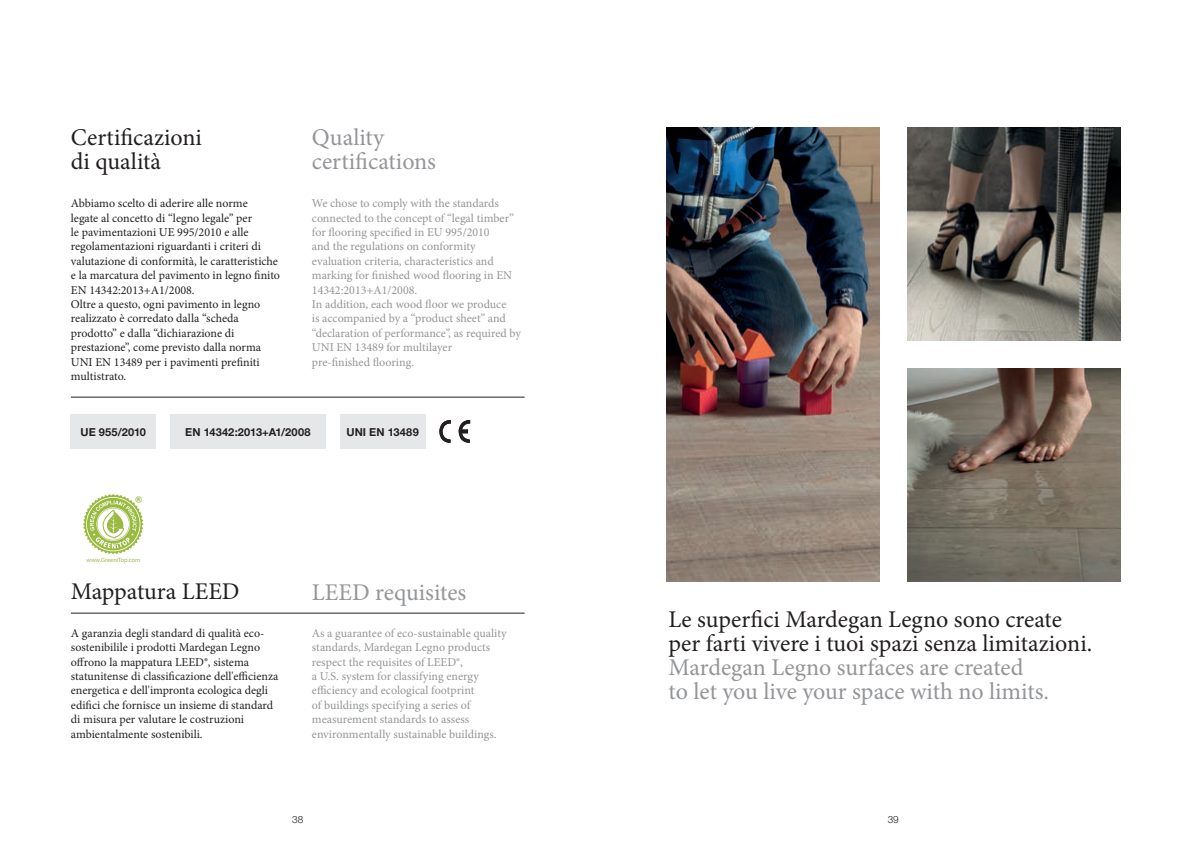
<style>
.page{position:relative;width:1191px;height:842px;background:#fff}
.page>*{position:absolute;margin:0;border:0;box-sizing:border-box;transform-origin:0 0}
.t1{font:24px/24px "Minion Pro";color:#231f20}
.t2{font:24px/24px "Minion Pro";color:#939598}
.t3{font:12px/14.4px "Minion Pro";color:#231f20}
.t4{font:12px/14.4px "Minion Pro";color:#939598}
.t5{font:700 11px "Helvetica Neue LT Std";letter-spacing:.015em;color:#231f20}
.t6{font:300 10px "Helvetica Neue LT Std";color:#231f20}
.t7{font:700 7.4px "Verdana";color:#99ba3f}
.t8{font:6.2px "Myriad Pro";color:#99ba3f}
.s1{font-size:5.6px}
.s2{font-family:"Verdana";font-size:5.6px}
</style>
<div class="page">
<hr style="left:71px;top:397px;width:453px;height:1px;background:#231f20">
<hr style="left:71px;top:613px;width:453px;height:1px;background:#231f20">
<img style="left:666px;top:128px;width:213px;height:453px">
<img style="left:907px;top:128px;width:213px;height:212px">
<img style="left:907px;top:369px;width:213px;height:212px">
<div style="left:71px;top:414px;width:85px;height:35px;background:#e6e7e9"></div>
<div style="left:340px;top:414px;width:85px;height:35px;background:#e6e7e9"></div>
<div style="left:170px;top:414px;width:156px;height:35px;background:#e6e7e9"></div>
<svg style="left:439px;top:420px;width:31px;height:23px"></svg>
<svg style="left:83px;top:494px;width:61px;height:61px"></svg>
<h1 class="t1" style="left:71px;top:125px;width:133px">Certificazioni di qualità</h1>
<h1 class="t2" style="left:312px;top:125px;width:126px">Quality certifications</h1>
<p class="t3" style="left:71px;top:196px;width:211px">Abbiamo scelto di aderire alle norme<br>legate al concetto di “legno legale” per<br>le pavimentazioni UE 995/2010 e alle regolamentazioni riguardanti i criteri di valutazione di conformità, le caratteristiche e la marcatura del pavimento in legno finito EN 14342:2013+A1/2008.<br>Oltre a questo, ogni pavimento in legno realizzato è corredato dalla “scheda prodotto” e dalla “dichiarazione di prestazione”, come previsto dalla norma UNI EN 13489 per i pavimenti prefiniti multistrato.</p>
<p class="t4" style="left:312px;top:196px;width:211px">We chose to comply with the standards connected to the concept of “legal timber” for flooring specified in EU 995/2010<br>and the regulations on conformity evaluation criteria, characteristics and marking for finished wood flooring in EN 14342:2013+A1/2008.<br>In addition, each wood floor we produce<br>is accompanied by a “product sheet” and “declaration of performance”, as required by UNI EN 13489 for multilayer<br>pre-finished flooring.</p>
<p class="t5" style="left:80px;top:425px;width:67px">UE 955/2010</p>
<p class="t5" style="left:185px;top:425px;width:127px">EN 14342:2013+A1/2008</p>
<p class="t5" style="left:346px;top:425px;width:74px">UNI EN 13489</p>
<p class="t7" style="left:135px;top:494px;width:9px">®</p>
<p class="t8" style="left:86px;top:556px;width:56px">www.GreeniTop<span class="s1">.</span><span class="s2">com</span></p>
<h1 class="t1" style="left:71px;top:579px;width:170px">Mappatura LEED</h1>
<h1 class="t2" style="left:312px;top:580px;width:156px">LEED requisites</h1>
<p class="t3" style="left:71px;top:626px;width:209px">A garanzia degli standard di qualità eco&shy;sostenibilile i prodotti Mardegan Legno offrono la mappatura LEED®, sistema statunitense di classificazione dell'efficienza energetica e dell'impronta ecologica degli edifici che fornisce un insieme di standard di misura per valutare le costruzioni ambientalmente sostenibili.</p>
<p class="t4" style="left:312px;top:626px;width:196px">As a guarantee of eco-sustainable quality standards, Mardegan Legno products respect the requisites of LEED®,<br>a U.S. system for classifying energy efficiency and ecological footprint<br>of buildings specifying a series of measurement standards to assess environmentally sustainable buildings.</p>
<h1 class="t1" style="left:668px;top:607px;width:425px">Le superfici Mardegan Legno sono create per farti vivere i tuoi spazi senza limitazioni.</h1>
<h1 class="t2" style="left:668px;top:655px;width:382px">Mardegan Legno surfaces are created<br>to let you live your space with no limits.</h1>
<p class="t6" style="left:292px;top:813px;width:13px">38</p>
<p class="t6" style="left:887px;top:813px;width:13px">39</p>
</div>
